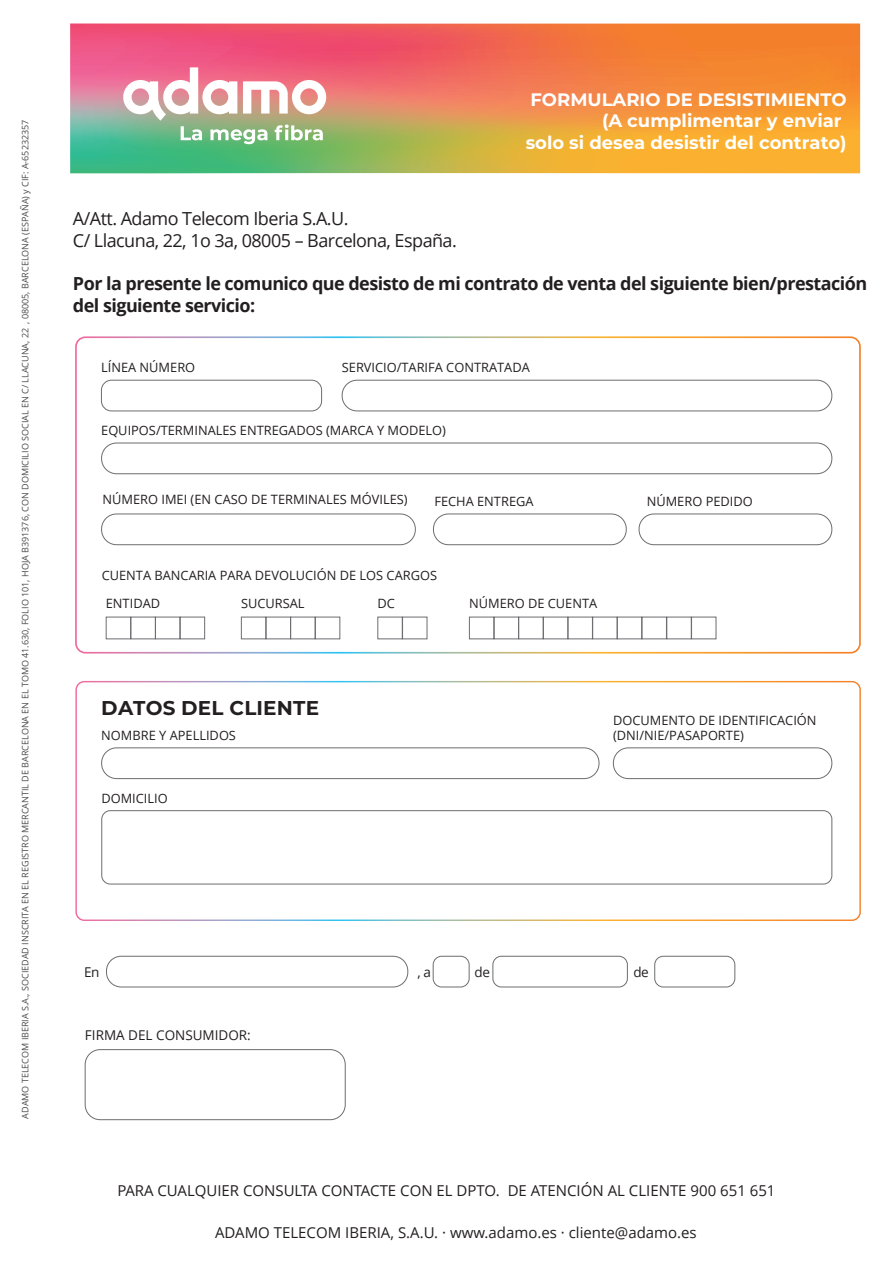
<style>
.page{position:relative;width:893px;height:1263px;background:#fff}
.page>*{position:absolute;margin:0;border:0;box-sizing:border-box;transform-origin:0 0}
.t1{font:700 19.95px "Montserrat";letter-spacing:.01em;color:#231f20}
.t2{font:700 18px/21.6px "Open Sans";letter-spacing:-.03em;color:#231f20}
.t3{font:700 18px/21.6px "Montserrat";color:#fff;text-align:right}
.t4{font:18px/21.6px "Open Sans";letter-spacing:-.03em;color:#231f20}
.t5{font:15px "Open Sans";color:#231f20}
.t6{font:13.5px "Open Sans";color:#231f20}
.t7{font:12.9px/28.3px "Open Sans";color:#231f20}
.t8{font:9px "Open Sans";color:#4b4c4d}
</style>
<div class="page">
<svg style="left:70px;top:23px;width:790px;height:150px;background:#dd8c52"></svg>
<div style="left:101px;top:380px;width:221px;height:31px;border:1px solid #6c6d70;border-radius:10px"></div>
<div style="left:101px;top:443px;width:731px;height:31px;border:1px solid #6c6d70;border-radius:15px"></div>
<div style="left:101px;top:514px;width:314px;height:31px;border:1px solid #6c6d70;border-radius:15px"></div>
<div style="left:342px;top:380px;width:490px;height:31px;border:1px solid #6c6d70;border-radius:15px"></div>
<div style="left:433px;top:514px;width:193px;height:31px;border:1px solid #6c6d70;border-radius:15px"></div>
<div style="left:639px;top:514px;width:193px;height:31px;border:1px solid #6c6d70;border-radius:15px"></div>
<div style="left:85px;top:1049px;width:260px;height:71px;border:1px solid #6c6d70;border-radius:15px"></div>
<div style="left:106px;top:956px;width:302px;height:31px;border:1px solid #6c6d70;border-radius:15px"></div>
<div style="left:433px;top:956px;width:36px;height:31px;border:1px solid #6c6d70;border-radius:9px"></div>
<div style="left:493px;top:956px;width:135px;height:31px;border:1px solid #6c6d70;border-radius:9px"></div>
<div style="left:655px;top:956px;width:80px;height:31px;border:1px solid #6c6d70;border-radius:9px"></div>
<div style="left:75px;top:336px;width:786px;height:317px;border:2px solid #fff;border-radius:9px"></div>
<div style="left:106px;top:617px;width:25px;height:22px;border:1px solid #6c6d70"></div>
<div style="left:155px;top:617px;width:25px;height:22px;border:1px solid #6c6d70"></div>
<div style="left:131px;top:617px;width:25px;height:22px;border:1px solid #6c6d70"></div>
<div style="left:378px;top:617px;width:24px;height:22px;border:1px solid #6c6d70"></div>
<div style="left:402px;top:617px;width:25px;height:22px;border:1px solid #6c6d70"></div>
<div style="left:180px;top:617px;width:25px;height:22px;border:1px solid #6c6d70"></div>
<div style="left:241px;top:617px;width:25px;height:22px;border:1px solid #6c6d70"></div>
<div style="left:290px;top:617px;width:25px;height:22px;border:1px solid #6c6d70"></div>
<div style="left:266px;top:617px;width:25px;height:22px;border:1px solid #6c6d70"></div>
<div style="left:315px;top:617px;width:25px;height:22px;border:1px solid #6c6d70"></div>
<div style="left:469px;top:617px;width:25px;height:22px;border:1px solid #6c6d70"></div>
<div style="left:568px;top:617px;width:25px;height:22px;border:1px solid #6c6d70"></div>
<div style="left:518px;top:617px;width:25px;height:22px;border:1px solid #6c6d70"></div>
<div style="left:617px;top:617px;width:25px;height:22px;border:1px solid #6c6d70"></div>
<div style="left:667px;top:617px;width:24px;height:22px;border:1px solid #6c6d70"></div>
<div style="left:494px;top:617px;width:25px;height:22px;border:1px solid #6c6d70"></div>
<div style="left:592px;top:617px;width:25px;height:22px;border:1px solid #6c6d70"></div>
<div style="left:543px;top:617px;width:25px;height:22px;border:1px solid #6c6d70"></div>
<div style="left:642px;top:617px;width:25px;height:22px;border:1px solid #6c6d70"></div>
<div style="left:691px;top:617px;width:25px;height:22px;border:1px solid #6c6d70"></div>
<div style="left:101px;top:748px;width:498px;height:31px;border:1px solid #6c6d70;border-radius:15px"></div>
<div style="left:101px;top:810px;width:731px;height:74px;border:1px solid #6c6d70;border-radius:9px"></div>
<div style="left:613px;top:748px;width:219px;height:31px;border:1px solid #6c6d70;border-radius:15px"></div>
<div style="left:75px;top:681px;width:786px;height:240px;border:1px solid #fff;border-radius:8px"></div>
<svg style="left:123px;top:67px;width:203px;height:77px"></svg>
<p class="t8" style="left:19px;top:1119px;width:1001px;rotate:-90deg">ADAMO TELECOM IBERIA S.A., SOCIEDAD INSCRITA EN EL REGISTRO MERCANTIL DE BARCELONA EN EL TOMO 41.630, FOLIO 101, HOJA B391376, CON DOMICILIO SOCIAL EN C/ LLACUNA, 22 , 08005, BARCELONA (ESPAÑA) y CIF: A-65232357</p>
<h2 class="t3" style="left:526px;top:87px;width:323px">FORMULARIO DE DESISTIMIENTO (A cumplimentar y enviar<br>solo si desea desistir del contrato)</h2>
<h2 class="t4" style="left:73px;top:207px;width:385px">A/Att. Adamo Telecom Iberia S.A.U.<br>C/ Llacuna, 22, 1o 3a, 08005 – Barcelona, España.</h2>
<h2 class="t2" style="left:73px;top:272px;width:796px">Por la presente le comunico que desisto de mi contrato de venta del siguiente bien/prestación del siguiente servicio:</h2>
<p class="t7" style="left:101px;top:353px;width:96px">LÍNEA NÚMERO</p>
<p class="t7" style="left:342px;top:353px;width:190px">SERVICIO/TARIFA CONTRATADA</p>
<p class="t7" style="left:101px;top:416px;width:346px">EQUIPOS/TERMINALES ENTREGADOS (MARCA Y MODELO)</p>
<p class="t7" style="left:102px;top:485px;width:307px">NÚMERO IMEI (EN CASO DE TERMINALES MÓVILES)</p>
<p class="t7" style="left:434px;top:487px;width:101px">FECHA ENTREGA</p>
<p class="t7" style="left:647px;top:487px;width:108px">NÚMERO PEDIDO</p>
<p class="t7" style="left:106px;top:561px;width:333px;text-indent:-4px">CUENTA BANCARIA PARA DEVOLUCIÓN DE LOS CARGOS<br>ENTIDAD</p>
<p class="t7" style="left:241px;top:589px;width:65px">SUCURSAL</p>
<p class="t7" style="left:377px;top:589px;width:19px">DC</p>
<p class="t7" style="left:469px;top:589px;width:130px">NÚMERO DE CUENTA</p>
<h1 class="t1" style="left:101px;top:694px;width:219px">DATOS DEL CLIENTE</h1>
<p class="t7" style="left:101px;top:721px;width:136px">NOMBRE Y APELLIDOS</p>
<p class="t7" style="left:101px;top:784px;width:68px">DOMICILIO</p>
<p class="t7" style="left:613px;top:712px;width:205px;line-height:15.5px">DOCUMENTO DE IDENTIFICACIÓN (DNI/NIE/PASAPORTE)</p>
<p class="t6" style="left:84px;top:963px;width:17px">En</p>
<p class="t6" style="left:417px;top:963px;width:15px">, a</p>
<p class="t6" style="left:474px;top:963px;width:17px">de</p>
<p class="t6" style="left:633px;top:963px;width:17px">de</p>
<p class="t6" style="left:85px;top:1026px;width:167px">FIRMA DEL CONSUMIDOR:</p>
<p class="t5" style="left:117px;top:1180px;width:660px">PARA CUALQUIER CONSULTA CONTACTE CON EL DPTO. DE ATENCIÓN AL CLIENTE 900 651 651</p>
<p class="t5" style="left:215px;top:1222px;width:483px">ADAMO TELECOM IBERIA, S.A.U. · www.adamo.es · cliente@adamo.es</p>
</div>
